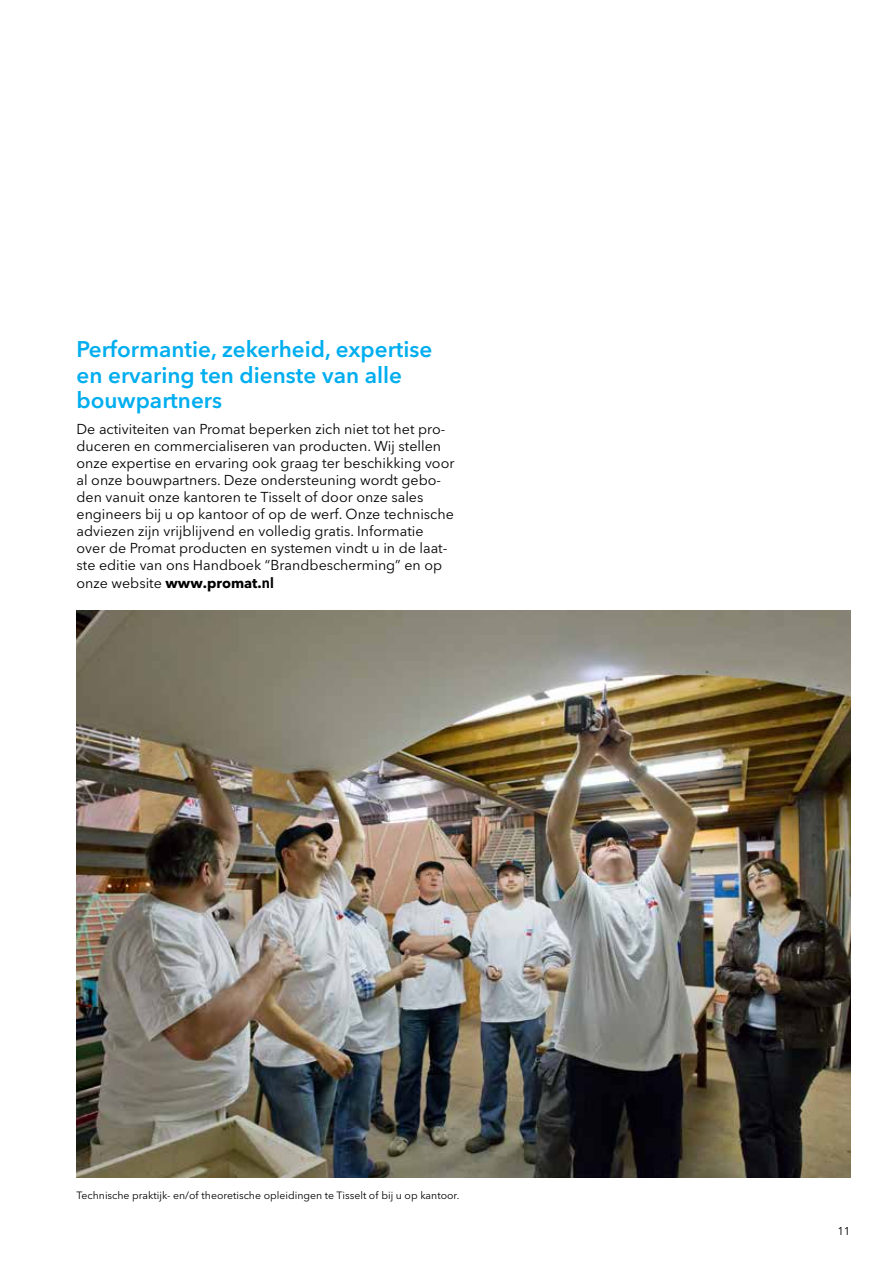
<style>
.page{position:relative;width:893px;height:1263px;background:#fff}
.page>*{position:absolute;margin:0;border:0;box-sizing:border-box;transform-origin:0 0}
.t1{font:600 22.5px/25.5px "Avenir Next LT Pro";color:#00aeef}
.t2{font:14.25px/17.1px "Avenir Next LT Pro";color:#000}
.t3{font:11.25px "Avenir Next LT Pro";color:#000}
.t4{font:10.5px "Avenir Next LT Pro";color:#000}
.s1{font-weight:700}
.s2{font-family:"Adobe Gothic Std";font-weight:700;font-size:13.5px}
</style>
<div class="page">
<img style="left:77px;top:610px;width:773px;height:568px">
<h1 class="t1" style="left:77px;top:336px;width:357px">Performantie, zekerheid, expertise en ervaring ten dienste van alle bouwpartners</h1>
<p class="t2" style="left:77px;top:420px;width:379px">De activiteiten van Promat beperken zich niet tot het pro&shy;duceren en commercialiseren van producten. Wĳ stellen onze expertise en ervaring ook graag ter beschikking voor al onze bouwpartners. Deze ondersteuning wordt gebo&shy;den vanuit onze kantoren te Tisselt of door onze sales engineers bĳ u op kantoor of op de werf. Onze technische adviezen zĳn vrĳblĳvend en volledig gratis. Informatie over de Promat producten en systemen vindt u in de laat&shy;ste editie van ons Handboek “Brandbescherming” en op onze website <span class="s1">www.promat.</span><span class="s2">nl</span></p>
<p class="t4" style="left:77px;top:1189px;width:384px">Technische praktĳk- en/of theoretische opleidingen te Tisselt of bĳ u op kantoor.</p>
<p class="t3" style="left:837px;top:1225px;width:15px">11</p>
</div>
